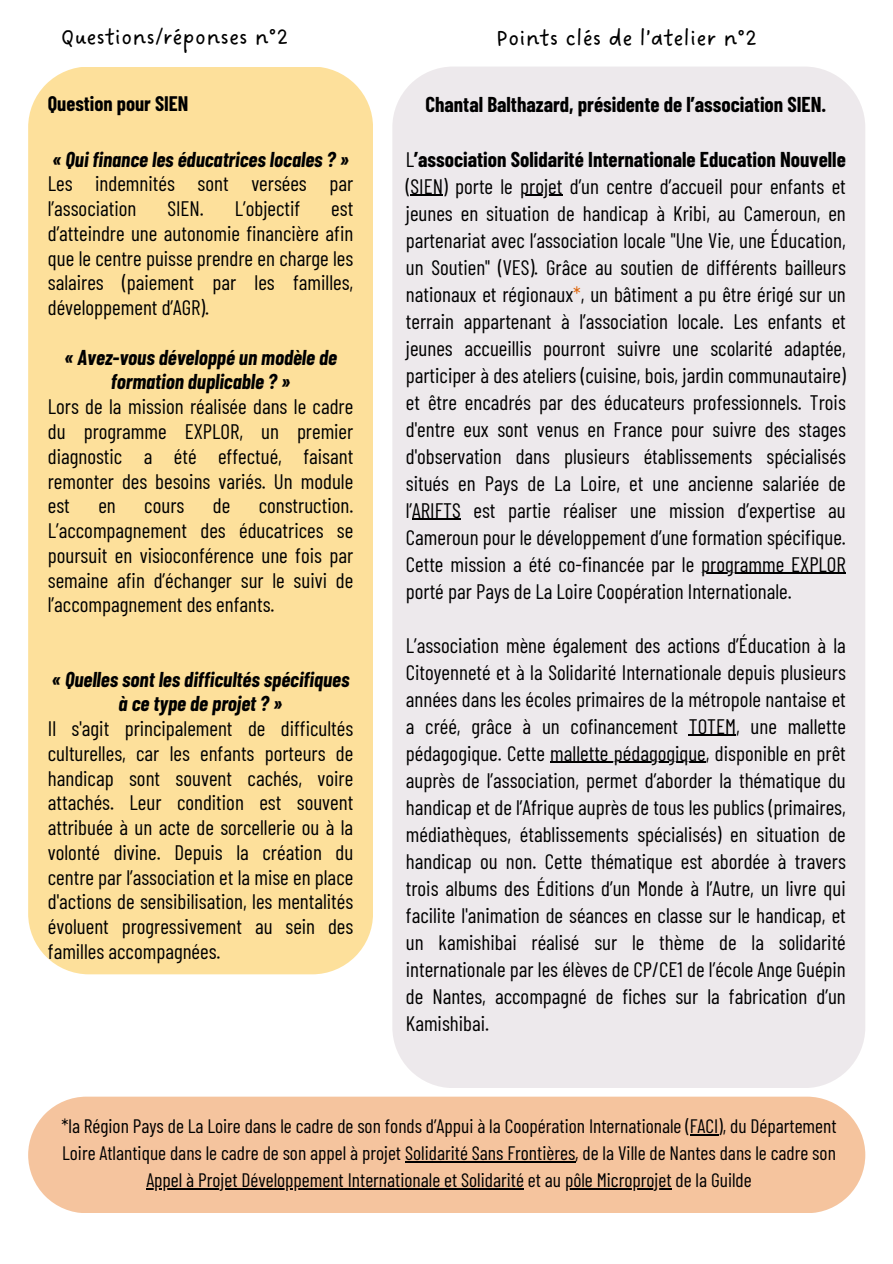
<style>
.page{position:relative;width:893px;height:1264px;background:#fff}
.page>*{position:absolute;margin:0;border:0;box-sizing:border-box;transform-origin:0 0}
.t1{font:24px "DO Sans Regular";color:#000}
.t2{font:21px/27px "Barlow Condensed";color:#000;text-align:justify}
.t3{font:700 21px/27px "Barlow Condensed";color:#000}
.t4{font:italic 700 21px/24.8px "Barlow Condensed";color:#000;text-align:center}
.t5{font:700 20.55px "Barlow Condensed";color:#000}
.t6{font:19.5px/27px "Barlow Condensed";color:#000;text-align:center}
.s1{font-weight:400}
.s2{color:#dd650c}
</style>
<div class="page">
<div style="left:28px;top:67px;width:345px;height:907px;background:#fde09b"></div>
<div style="left:392px;top:67px;width:473px;height:1021px;background:#ede9ec"></div>
<hr style="left:410px;top:195px;width:33px;height:1px;background:#000">
<hr style="left:520px;top:195px;width:42px;height:1px;background:#000">
<hr style="left:412px;top:519px;width:49px;height:1px;background:#000">
<hr style="left:701px;top:573px;width:144px;height:1px;background:#000">
<hr style="left:688px;top:735px;width:48px;height:1px;background:#000">
<hr style="left:550px;top:762px;width:155px;height:1px;background:#000">
<div style="left:28px;top:1096px;width:837px;height:117px;background:#f5c49e"></div>
<svg style="left:689px;top:1134px;width:29px;height:1px"></svg>
<hr style="left:405px;top:1161px;width:170px;height:1px;background:#000">
<hr style="left:146px;top:1188px;width:378px;height:1px;background:#000">
<hr style="left:565px;top:1188px;width:106px;height:1px;background:#000">
<p class="t1" style="left:60px;top:23px;width:229px">Questions/réponses n°2</p>
<p class="t1" style="left:496px;top:24px;width:262px">Points clés de l’atelier n°2</p>
<p class="t5" style="left:48px;top:91px;width:142px">Question pour SIEN</p>
<p class="t4" style="left:52px;top:146px;width:298px">« Qui finance les éducatrices locales ? »</p>
<p class="t2" style="left:48px;top:171px;width:307px;line-height:24.8px">Les indemnités sont versées par l’association</p>
<p class="t2" style="left:167px;top:194px;width:38px">SIEN.</p>
<p class="t2" style="left:235px;top:194px;width:67px">L’objectif</p>
<p class="t2" style="left:48px;top:195px;width:307px;line-height:24.8px;text-indent:283px">est d’atteindre une autonomie financière afin que le centre puisse prendre en charge les salaires (paiement par les familles, développement d’AGR).</p>
<p class="t4" style="left:64px;top:344px;width:274px">« Avez-vous développé un modèle de formation duplicable ? »</p>
<p class="t2" style="left:48px;top:393px;width:307px;line-height:24.8px">Lors de la mission réalisée dans le cadre du programme EXPLOR, un premier diagnostic a été effectué, faisant remonter des besoins variés. Un module est</p>
<p class="t2" style="left:48px;top:492px;width:307px;line-height:24.8px;text-indent:211px">construction.<br>L’accompagnement des éducatrices se poursuit en visioconférence une fois par semaine afin d’échanger sur le suivi de l’accompagnement des enfants.</p>
<p class="t2" style="left:98px;top:491px;width:19px">en</p>
<p class="t2" style="left:144px;top:491px;width:42px">cours</p>
<p class="t2" style="left:213px;top:491px;width:19px">de</p>
<p class="t4" style="left:52px;top:666px;width:299px">« Quelles sont les difficultés spécifiques à ce type de projet ? »</p>
<p class="t2" style="left:48px;top:715px;width:307px;line-height:24.8px">Il s'agit principalement de difficultés culturelles, car les enfants porteurs de handicap sont souvent cachés, voire attachés. Leur condition est souvent attribuée à un acte de sorcellerie ou à la volonté divine. Depuis la création du centre par l’association et la mise en place d'actions de sensibilisation, les mentalités évoluent progressivement au sein des familles accompagnées.</p>
<h1 class="t3" style="left:425px;top:91px;width:402px">Chantal Balthazard, présidente de l’association SIEN.</h1>
<h1 class="t3" style="left:406px;top:145px;width:441px"><span class="s1">L</span>’association Solidarité Internationale Education Nouvelle <span class="s1">(SIEN) porte le projet d’un centre d’accueil pour enfants et</span></h1>
<h2 class="t2" style="left:406px;top:199px;width:441px">jeunes en situation de handicap à Kribi, au Cameroun, en partenariat avec l’association locale "Une Vie, une Éducation, un Soutien" (VES). Grâce au soutien de différents bailleurs nationaux et régionaux<span class="s2">*</span>, un bâtiment a pu être érigé sur un terrain appartenant à l’association locale. Les enfants et jeunes accueillis pourront suivre une scolarité adaptée, participer à des ateliers (cuisine, bois, jardin communautaire) et être encadrés par des éducateurs professionnels. Trois d'entre eux sont venus en France pour suivre des stages d'observation dans plusieurs établissements spécialisés situés en Pays de La Loire, et une ancienne salariée de l’ARIFTS est partie réaliser une mission d’expertise au Cameroun pour le développement d’une formation spécifique.<br>Cette mission a été co-financée par le programme EXPLOR</h2>
<h3 class="t2" style="left:406px;top:577px;width:387px">porté par Pays de La Loire Coopération Internationale.</h3>
<h3 class="t2" style="left:406px;top:631px;width:441px">L’association mène également des actions d’Éducation à la Citoyenneté et à la Solidarité Internationale depuis plusieurs années dans les écoles primaires de la métropole nantaise et a créé, grâce à un cofinancement TOTEM, une mallette pédagogique. Cette mallette pédagogique, disponible en prêt</h3>
<h3 class="t2" style="left:406px;top:766px;width:441px">auprès de l’association, permet d’aborder la thématique du handicap et de l’Afrique auprès de tous les publics (primaires, médiathèques, établissements spécialisés) en situation de handicap ou non. Cette thématique est abordée à travers trois albums des Éditions d’un Monde à l’Autre, un livre qui facilite l'animation de séances en classe sur le handicap, et un kamishibai réalisé sur le thème de la solidarité internationale par les élèves de CP/CE1 de l’école Ange Guépin de Nantes, accompagné de fiches sur la fabrication d’un Kamishibai.</h3>
<p class="t6" style="left:61px;top:1111px;width:776px">*la Région Pays de La Loire dans le cadre de son fonds d’Appui à la Coopération Internationale (FACI), du Département<br>Loire Atlantique dans le cadre de son appel à projet Solidarité Sans Frontières, de la Ville de Nantes dans le cadre son<br>Appel à Projet Développement Internationale et Solidarité et au pôle Microprojet de la Guilde</p>
</div>
